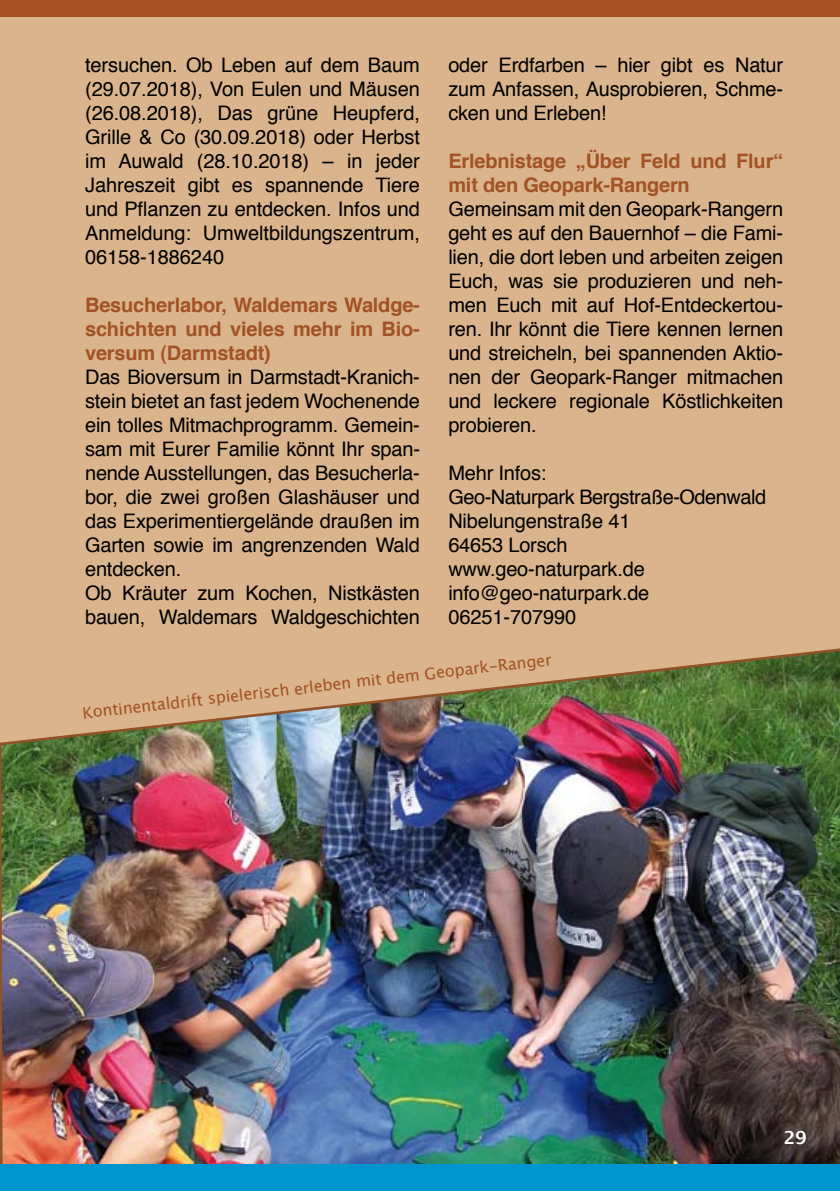
<style>
.page{position:relative;width:840px;height:1191px;background:#fff}
.page>*{position:absolute;margin:0;border:0;box-sizing:border-box;transform-origin:0 0}
.t1{font:20px/24px "Helvetica";letter-spacing:-.01em;color:#000;text-align:justify}
.t2{font:700 20px/24px "Helvetica";letter-spacing:-.01em;color:#a35225}
.t3{font:600 18px "Lucida Sans";color:#fff}
.t4{font:16px "Lucida Grande";color:#a35225}
</style>
<div class="page">
<div style="left:0;top:0;width:839px;height:1191px;background:#dab48c"></div>
<img style="left:0;top:648px;width:839px;height:516px">
<div style="left:0;top:1164px;width:839px;height:27px;background:#0095cf"></div>
<div style="left:0;top:0;width:839px;height:17px;background:#a55325"></div>
<p class="t1" style="left:85px;top:53px;width:336px">tersuchen. Ob Leben auf dem Baum (29.07.2018), Von Eulen und Mäusen (26.08.2018), Das grüne Heupferd, Grille &amp; Co (30.09.2018) oder Herbst im Auwald (28.10.2018) – in jeder Jahreszeit gibt es spannende Tiere und Pflanzen zu entdecken. Infos und Anmeldung: Umweltbildungszentrum, 06158-1886240</p>
<p class="t2" style="left:85px;top:293px;width:336px;text-align:justify">Besucherlabor, Waldemars Waldge&shy;schichten und vieles mehr im Bio&shy;versum (Darmstadt)</p>
<p class="t1" style="left:85px;top:365px;width:336px;text-align:left">Das Bioversum in Darmstadt-Kranich&shy;stein bietet an fast jedem Wochenende ein tolles Mitmachprogramm. Gemein&shy;sam mit Eurer Familie könnt Ihr span&shy;nende Ausstellungen, das Besucherla&shy;bor, die zwei großen Glashäuser und das Experimentiergelände draußen im Garten sowie im angrenzenden Wald entdecken.<br>Ob Kräuter zum Kochen, Nistkästen bauen, Waldemars Waldgeschichten</p>
<p class="t1" style="left:448px;top:53px;width:336px">oder Erdfarben – hier gibt es Natur zum Anfassen, Ausprobieren, Schme&shy;cken und Erleben!</p>
<p class="t2" style="left:448px;top:149px;width:336px">Erlebnistage „Über Feld und Flur“ mit den Geopark-Rangern</p>
<p class="t1" style="left:448px;top:197px;width:336px">Gemeinsam mit den Geopark-Rangern geht es auf den Bauernhof – die Fami&shy;lien, die dort leben und arbeiten zeigen Euch, was sie produzieren und neh&shy;men Euch mit auf Hof-Entdeckertou&shy;ren. Ihr könnt die Tiere kennen lernen und streicheln, bei spannenden Aktio&shy;nen der Geopark-Ranger mitmachen und leckere regionale Köstlichkeiten probieren.</p>
<p class="t1" style="left:448px;top:461px;width:319px;text-align:left">Mehr Infos:<br>Geo-Naturpark Bergstraße-Odenwald<br>Nibelungenstraße 41<br>64653 Lorsch www.geo-naturpark.de info@geo-naturpark.de<br>06251-707990</p>
<p class="t4" style="left:81px;top:702px;width:473px;rotate:-6deg">Kontinentaldrift spielerisch erleben mit dem Geopark-Ranger</p>
<p class="t3" style="left:783px;top:1126px;width:25px">29</p>
</div>
